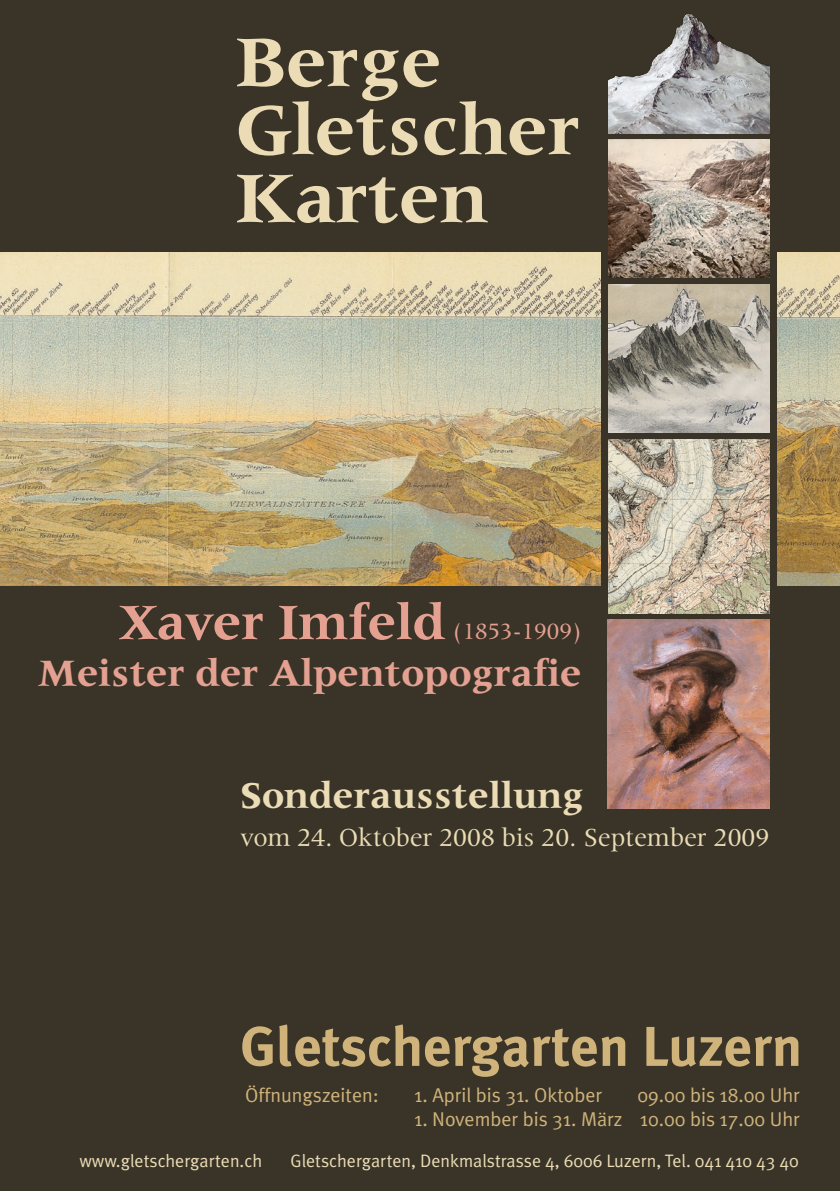
<style>
.page{position:relative;width:840px;height:1191px;background:#fff}
.page>*{position:absolute;margin:0;border:0;box-sizing:border-box;transform-origin:0 0}
.t1{font:700 74px/68px "Latin 725 BT";color:#ebdcb6}
.t2{font:700 56px "Meta Plus";color:#cfb37b}
.t3{font:700 52px "Latin 725 BT";color:#e4a192}
.t4{font:700 39.2px "Latin 725 BT";color:#e4a192}
.t5{font:700 38px "Latin 725 BT";color:#ebdcb6}
.t6{font:26.6px "Latin 725 BT";color:#ebdcb6}
.t7{font:20px "Meta Plus Normal";color:#cfb37b}
.t8{font:18px "Meta Plus Normal";color:#ebdcb6}
.s1{font-weight:400;font-size:24px}
</style>
<div class="page">
<div style="left:0;top:0;width:839px;height:1191px;background:#393427"></div>
<img style="left:0;top:253px;width:839px;height:332px">
<div style="left:601px;top:0;width:175px;height:813px;background:#393427"></div>
<img style="left:608px;top:439px;width:161px;height:174px">
<img style="left:608px;top:140px;width:161px;height:138px">
<img style="left:608px;top:14px;width:161px;height:119px">
<img style="left:607px;top:620px;width:162px;height:188px">
<img style="left:608px;top:285px;width:161px;height:147px">
<h1 class="t1" style="left:236px;top:28px;width:345px">Berge<br>Gletscher<br>Karten</h1>
<h3 class="t3" style="left:120px;top:592px;width:463px">Xaver Imfeld <span class="s1">(1853-1909)</span></h3>
<h3 class="t4" style="left:38px;top:651px;width:544px">Meister der Alpentopografie</h3>
<h3 class="t5" style="left:240px;top:774px;width:345px">Sonderausstellung</h3>
<h3 class="t6" style="left:240px;top:822px;width:529px">vom 24. Oktober 2008 bis 20. September 2009</h3>
<h2 class="t2" style="left:240px;top:1014px;width:563px">Gletschergarten Luzern</h2>
<p class="t7" style="left:245px;top:1083px;width:135px">Öffnungszeiten:</p>
<p class="t7" style="left:414px;top:1083px;width:189px">1. April bis 31. Oktober</p>
<p class="t7" style="left:637px;top:1083px;width:164px">09.00 bis 18.00 Uhr</p>
<p class="t7" style="left:414px;top:1107px;width:387px">1. November bis 31. März 10.00 bis 17.00 Uhr</p>
<p class="t8" style="left:79px;top:1150px;width:184px">www.gletschergarten.ch</p>
<p class="t8" style="left:290px;top:1150px;width:509px">Gletschergarten, Denkmalstrasse 4, 6006 Luzern, Tel. 041 410 43 40</p>
</div>
